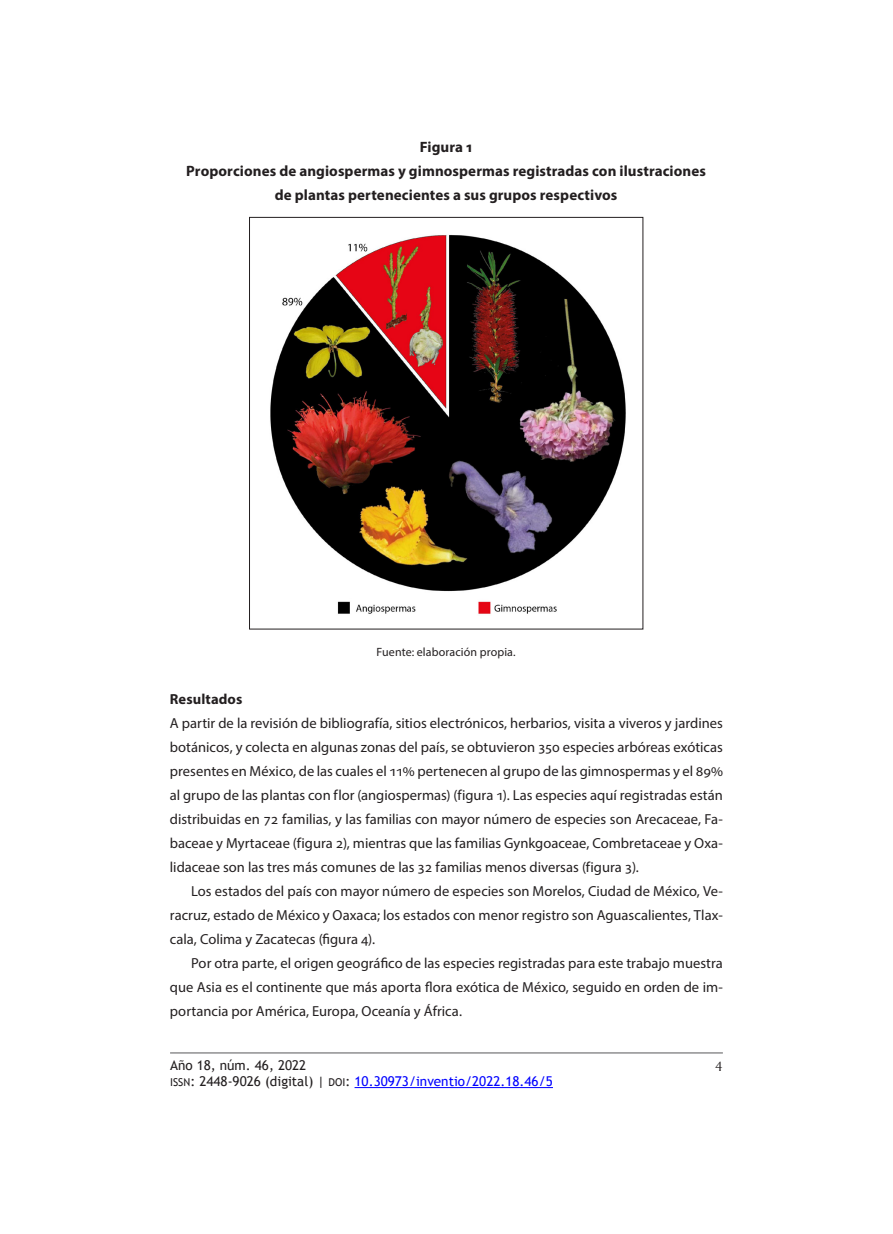
<style>
.page{position:relative;width:893px;height:1234px;background:#fff}
.page>*{position:absolute;margin:0;border:0;box-sizing:border-box;transform-origin:0 0}
.cabeza_figura{font:700 15px "Myriad Pro";letter-spacing:.005em;color:#231f20}
.txt_primero{font:14.55px/24px "Myriad Pro";color:#231f20;text-align:justify}
.txt{font:14.55px/24px "Myriad Pro";color:#231f20;text-align:justify}
.subtítulo{font:700 14.55px "Myriad Pro";letter-spacing:.005em;color:#231f20}
.t1{font:14.25px "Baker Signet BT";color:#231f20}
.t2{font:13.5px "Trebuchet MS";color:#00f}
.t3{font:13.5px "Trebuchet MS";color:#231f20}
.fuente_figura{font:12px "Myriad Pro";letter-spacing:.01em;color:#231f20}
.s1{font-family:"Trebuchet MS SC800";font-size:10.8px;color:#231f20}
.s2{color:#231f20}
</style>
<div class="page">
<hr style="left:355px;top:1086px;width:198px;height:1px;background:#00f">
<hr style="left:170px;top:1052px;width:553px;height:1px;background:#57585a">
<img style="left:270px;top:235px;width:356px;height:379px">
<p class="cabeza_figura" style="left:420px;top:137px;width:54px">Figura 1</p>
<p class="cabeza_figura" style="left:186px;top:161px;width:521px">Proporciones de angiospermas y gimnospermas registradas con ilustraciones</p>
<p class="cabeza_figura" style="left:275px;top:185px;width:344px">de plantas pertenecientes a sus grupos respectivos</p>
<p class="fuente_figura" style="left:377px;top:644px;width:141px">Fuente: elaboración propia.</p>
<p class="subtítulo" style="left:170px;top:689px;width:74px">Resultados</p>
<p class="txt_primero" style="left:170px;top:710px;width:555px">A partir de la revisión de bibliografía, sitios electrónicos, herbarios, visita a viveros y jardines botánicos, y colecta en algunas zonas del país, se obtuvieron 350 especies arbóreas exóticas presentes en México, de las cuales el 11% pertenecen al grupo de las gimnospermas y el 89% al grupo de las plantas con flor (angiospermas) (figura 1). Las especies aquí registradas están distribuidas en 72 familias, y las familias con mayor número de especies son Arecaceae, Fa&shy;baceae y Myrtaceae (figura 2), mientras que las familias Gynkgoaceae, Combretaceae y Oxa&shy;lidaceae son las tres más comunes de las 32 familias menos diversas (figura 3).</p>
<p class="txt" style="left:170px;top:878px;width:554px;text-indent:21px">Los estados del país con mayor número de especies son Morelos, Ciudad de México, Ve&shy;racruz, estado de México y Oaxaca; los estados con menor registro son Aguascalientes, Tlax&shy;cala, Colima y Zacatecas (figura 4).</p>
<p class="txt" style="left:170px;top:950px;width:555px;text-indent:21px">Por otra parte, el origen geográfico de las especies registradas para este trabajo muestra que Asia es el continente que más aporta flora exótica de México, seguido en orden de im&shy;portancia por América, Europa, Oceanía y África.</p>
<p class="t3" style="left:170px;top:1056px;width:138px">Año 18, núm. 46, 2022</p>
<p class="t1" style="left:715px;top:1057px;width:9px">4</p>
<p class="t2" style="left:170px;top:1072px;width:384px"><span class="s1">ISSN</span><span class="s2">: 2448-9026 (digital) |</span> <span class="s1">DOI</span><span class="s2">:</span> 10.30973/inventio/2022.18.46/5</p>
</div>
